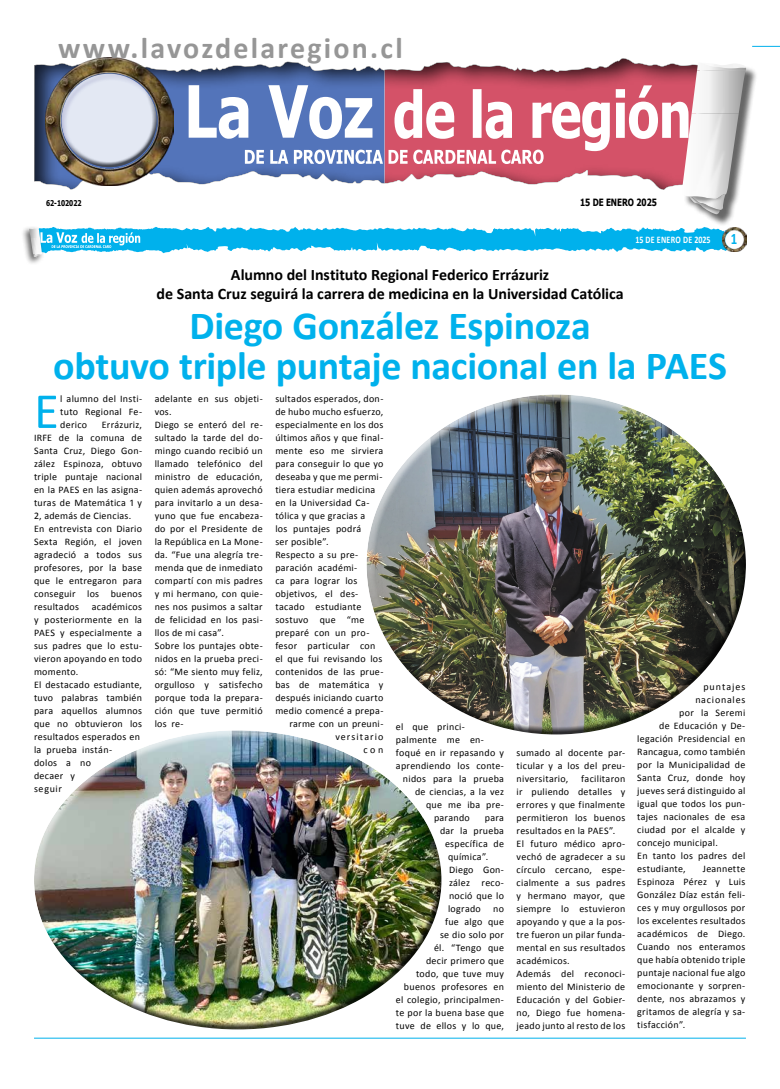
<style>
.page{position:relative;width:780px;height:1089px;background:#fff}
.page>*{position:absolute;margin:0;border:0;box-sizing:border-box;transform-origin:0 0}
.t1{font:51px "Calibri";color:#00b1ec}
.t2{font:700 40px/40px "Calibri";letter-spacing:-.01em;color:#00b1ec;text-align:center}
.t3{font:700 30px "Calibri";letter-spacing:.075em;color:#969696}
.t4{font:700 16px/19.2px "Calibri";letter-spacing:-.005em;color:#000;text-align:center}
.t5{font:700 16px "Calibri";color:#00b1ec;scale:.8 1}
.t6{font:10px/13px "Calibri";letter-spacing:.03em;color:#000}
.t7{font:700 10px "Calibri";letter-spacing:.035em;color:#fff;scale:.8 1}
.t8{font:700 10px "Tahoma";color:#000;scale:.8 1}
.t9{font:10px "Calibri";letter-spacing:.105em;color:#000}
.t10{font:10px "Calibri";letter-spacing:.08em;color:#000}
.t11{font:10px "Calibri";letter-spacing:.095em;color:#000}
.t12{font:700 8px "Tahoma";color:#000;scale:.8 1}
</style>
<div class="page">
<div style="left:21px;top:225px;width:23px;height:41px;background:#000;opacity:.6"></div>
<img style="left:732px;top:228px;width:14px;height:24px">
<div style="left:725px;top:231px;width:18px;height:18px;background:#fff;border-radius:50%"></div>
<svg style="left:752px;top:46px;width:28px;height:1px"></svg>
<div style="left:32px;top:57px;width:668px;height:134px;background:#000;opacity:.75"></div>
<div style="left:683px;top:64px;width:75px;height:162px;background:#000;opacity:.6"></div>
<svg style="left:697px;top:62px;width:49px;height:9px"></svg>
<img style="left:691px;top:71px;width:54px;height:43px">
<img style="left:689px;top:199px;width:30px;height:15px">
<img style="left:691px;top:199px;width:34px;height:11px">
<img style="left:681px;top:114px;width:57px;height:85px">
<img style="left:357px;top:174px;width:60px;height:10px">
<img style="left:45px;top:58px;width:128px;height:127px">
<svg style="left:60px;top:74px;width:94px;height:71px"></svg>
<div style="left:62px;top:88px;width:95px;height:80px;background:#000;opacity:.75"></div>
<svg style="left:189px;top:85px;width:499px;height:79px"></svg>
<svg style="left:29px;top:227px;width:703px;height:31px"></svg>
<hr style="left:34px;top:1037px;width:712px;height:1px;background:#00b1ec">
<div style="left:34px;top:730px;width:395px;height:208px;background:#fff;opacity:.75"></div>
<div style="left:38px;top:795px;width:404px;height:236px;background:#000;opacity:.75"></div>
<div style="left:366px;top:394px;width:362px;height:248px;background:#fff;opacity:.75"></div>
<div style="left:372px;top:455px;width:375px;height:281px;background:#000;opacity:.75"></div>
<h3 class="t3" style="left:58px;top:29px;width:346px">www.lavozdelaregion.cl</h3>
<p class="t12" style="left:46px;top:197px;width:46px">62-102022</p>
<p class="t8" style="left:580px;top:196px;width:97px">15 DE ENERO 2025</p>
<p class="t7" style="left:635px;top:233px;width:95px">15 DE ENERO DE 2025</p>
<h3 class="t5" style="left:730px;top:228px;width:10px">1</h3>
<h3 class="t4" style="left:156px;top:264px;width:468px">Alumno del Instituto Regional Federico Errázuriz<br>de Santa Cruz seguirá la carrera de medicina en la Universidad Católica</h3>
<h2 class="t2" style="left:53px;top:305px;width:675px">Diego González Espinoza<br>obtuvo triple puntaje nacional en la PAES</h2>
<h1 class="t1" style="left:34px;top:379px;width:26px">E</h1>
<p class="t6" style="left:60px;top:392px;width:83px;text-align:justify">l alumno del Insti&shy;tuto Regional Fe&shy;derico</p>
<p class="t6" style="left:155px;top:392px;width:110px">adelante en sus objeti&shy;vos.<br>Diego se enteró del re&shy;sultado la tarde del do&shy;mingo cuando recibió un llamado telefónico del ministro de educación, quien además aprovechó para invitarlo a un desa&shy;yuno que fue encabeza&shy;do por el Presidente de la República en La Mone&shy;da. “Fue una alegría tre&shy;menda que de inmediato compartí con mis padres y mi hermano, con quie&shy;nes nos pusimos a saltar de felicidad en los pasi&shy;llos de mi casa”.<br>Sobre los puntajes obte&shy;nidos en la prueba preci&shy;só: “Me siento muy feliz, orgulloso y satisfecho porque toda la prepara&shy;ción que tuve permitió los re-</p>
<p class="t6" style="left:275px;top:392px;width:109px">sultados esperados, don-</p>
<p class="t6" style="left:275px;top:405px;width:110px">de hubo mucho esfuerzo,</p>
<p class="t6" style="left:275px;top:418px;width:109px">especialmente en los dos</p>
<p class="t6" style="left:275px;top:431px;width:109px">últimos años y que final-</p>
<p class="t6" style="left:275px;top:444px;width:110px">mente eso me sirviera</p>
<p class="t6" style="left:275px;top:457px;width:109px">para conseguir lo que yo</p>
<p class="t6" style="left:275px;top:470px;width:108px">deseaba y que me permi-</p>
<p class="t6" style="left:275px;top:483px;width:102px">tiera estudiar medicina</p>
<p class="t6" style="left:275px;top:496px;width:95px">en la Universidad Ca-</p>
<p class="t6" style="left:275px;top:509px;width:92px">tólica y que gracias a</p>
<p class="t6" style="left:275px;top:522px;width:87px">los puntajes podrá</p>
<p class="t6" style="left:275px;top:535px;width:55px">ser posible”.</p>
<p class="t6" style="left:275px;top:548px;width:84px">Respecto a su pre-</p>
<p class="t6" style="left:275px;top:561px;width:83px">paración académi-</p>
<p class="t6" style="left:275px;top:574px;width:84px">ca para lograr los</p>
<p class="t6" style="left:275px;top:587px;width:84px">objetivos, el des-</p>
<p class="t6" style="left:275px;top:600px;width:88px">tacado estudiante</p>
<p class="t6" style="left:275px;top:613px;width:90px">sostuvo que “me</p>
<p class="t6" style="left:275px;top:626px;width:95px">preparé con un pro-</p>
<p class="t6" style="left:275px;top:639px;width:102px">fesor particular con</p>
<p class="t6" style="left:275px;top:652px;width:108px">el que fui revisando los</p>
<p class="t6" style="left:275px;top:665px;width:109px">contenidos de las prue-</p>
<p class="t6" style="left:275px;top:678px;width:110px">bas de matemática y</p>
<p class="t6" style="left:275px;top:691px;width:109px">después iniciando cuarto</p>
<p class="t6" style="left:275px;top:704px;width:109px">medio comencé a prepa-</p>
<p class="t6" style="left:289px;top:717px;width:95px">rarme con un preuni-</p>
<p class="t9" style="left:335px;top:730px;width:49px">versitario</p>
<p class="t6" style="left:363px;top:743px;width:21px">con</p>
<p class="t6" style="left:34px;top:418px;width:110px;text-indent:68px">Errázuriz,<br>IRFE de la comuna de<br>Santa Cruz, Diego Gon&shy;zález Espinoza, obtuvo triple puntaje nacional en la PAES en las asigna&shy;turas de Matemática 1 y<br>2, además de Ciencias.<br>En entrevista con Diario<br>Sexta Región, el joven agradeció a todos sus profesores, por la base que le entregaron para conseguir los buenos resultados</p>
<p class="t6" style="left:34px;top:600px;width:110px;text-indent:58px">académicos y posteriormente en la<br>PAES y especialmente a sus padres que lo estu&shy;vieron apoyando en todo momento.<br>El destacado estudiante, tuvo palabras también para aquellos alumnos que no obtuvieron los resultados esperados en la prueba instán-<br>dolos a no<br>decaer y<br>seguir</p>
<p class="t11" style="left:703px;top:680px;width:43px">puntajes</p>
<p class="t10" style="left:695px;top:693px;width:51px">nacionales</p>
<p class="t6" style="left:679px;top:706px;width:68px">por la Seremi</p>
<p class="t6" style="left:659px;top:719px;width:87px">de Educación y De-</p>
<p class="t6" style="left:637px;top:732px;width:110px">legación Presidencial en</p>
<p class="t6" style="left:637px;top:745px;width:109px">Rancagua, como también</p>
<p class="t6" style="left:637px;top:758px;width:110px">por la Municipalidad de</p>
<p class="t6" style="left:637px;top:771px;width:110px">Santa Cruz, donde hoy</p>
<p class="t6" style="left:637px;top:784px;width:109px">jueves será distinguido al</p>
<p class="t6" style="left:637px;top:797px;width:109px">igual que todos los pun-</p>
<p class="t6" style="left:637px;top:810px;width:109px">tajes nacionales de esa</p>
<p class="t6" style="left:637px;top:823px;width:110px">ciudad por el alcalde y</p>
<p class="t6" style="left:637px;top:836px;width:82px">concejo municipal.</p>
<p class="t6" style="left:637px;top:849px;width:109px">En tanto los padres del</p>
<p class="t6" style="left:637px;top:862px;width:50px">estudiante,</p>
<p class="t6" style="left:396px;top:720px;width:71px">el que princi-</p>
<p class="t6" style="left:396px;top:733px;width:89px">palmente me en-</p>
<p class="t6" style="left:396px;top:746px;width:109px">foqué en ir repasando y</p>
<p class="t6" style="left:396px;top:759px;width:109px">aprendiendo los conte-</p>
<p class="t6" style="left:403px;top:772px;width:102px">nidos para la prueba</p>
<p class="t6" style="left:415px;top:785px;width:90px">de ciencias, a la vez</p>
<p class="t6" style="left:426px;top:798px;width:79px">que me iba pre-</p>
<p class="t6" style="left:434px;top:811px;width:37px">parando</p>
<p class="t6" style="left:485px;top:811px;width:21px">para</p>
<p class="t6" style="left:440px;top:824px;width:66px">dar la prueba</p>
<p class="t6" style="left:445px;top:837px;width:61px">específica de</p>
<p class="t6" style="left:448px;top:850px;width:42px">química”.</p>
<p class="t6" style="left:449px;top:863px;width:56px">Diego Gon-</p>
<p class="t6" style="left:449px;top:876px;width:56px">zález reco-</p>
<p class="t6" style="left:449px;top:889px;width:56px">noció que lo</p>
<p class="t6" style="left:448px;top:902px;width:57px">logrado no</p>
<p class="t6" style="left:445px;top:915px;width:60px">fue algo que</p>
<p class="t6" style="left:440px;top:928px;width:65px">se dio solo por</p>
<p class="t6" style="left:434px;top:941px;width:71px">él. “Tengo que</p>
<p class="t6" style="left:426px;top:954px;width:80px">decir primero que</p>
<p class="t6" style="left:416px;top:967px;width:90px">todo, que tuve muy</p>
<p class="t6" style="left:404px;top:980px;width:102px">buenos profesores en</p>
<p class="t6" style="left:396px;top:993px;width:109px">el colegio, principalmen-</p>
<p class="t6" style="left:396px;top:1006px;width:110px">te por la buena base que</p>
<p class="t6" style="left:396px;top:1019px;width:110px">tuve de ellos y lo que,</p>
<p class="t6" style="left:516px;top:746px;width:110px;text-align:justify">sumado al docente par&shy;ticular y a los del preu&shy;niversitario,</p>
<p class="t6" style="left:516px;top:772px;width:110px;text-indent:65px">facilitaron ir puliendo detalles y errores y que finalmente permitieron los buenos resultados en la PAES”.<br>El futuro médico apro&shy;vechó de agradecer a su círculo cercano, espe&shy;cialmente a sus padres y hermano mayor, que siempre lo estuvieron apoyando y que a la pos&shy;tre fueron un pilar funda&shy;mental en sus resultados académicos.<br>Además del reconoci&shy;miento del Ministerio de<br>Educación y del Gobier&shy;no, Diego fue homena&shy;jeado junto al resto de los</p>
<p class="t6" style="left:637px;top:862px;width:110px;text-align:justify;text-indent:66px">Jeannette Espinoza Pérez y Luis González Díaz están feli&shy;ces y muy orgullosos por los excelentes resultados académicos de Diego.<br>Cuando nos enteramos que había obtenido triple puntaje nacional fue algo emocionante y sorpren&shy;dente, nos abrazamos y gritamos de alegría y sa&shy;tisfacción”.</p>
</div>
